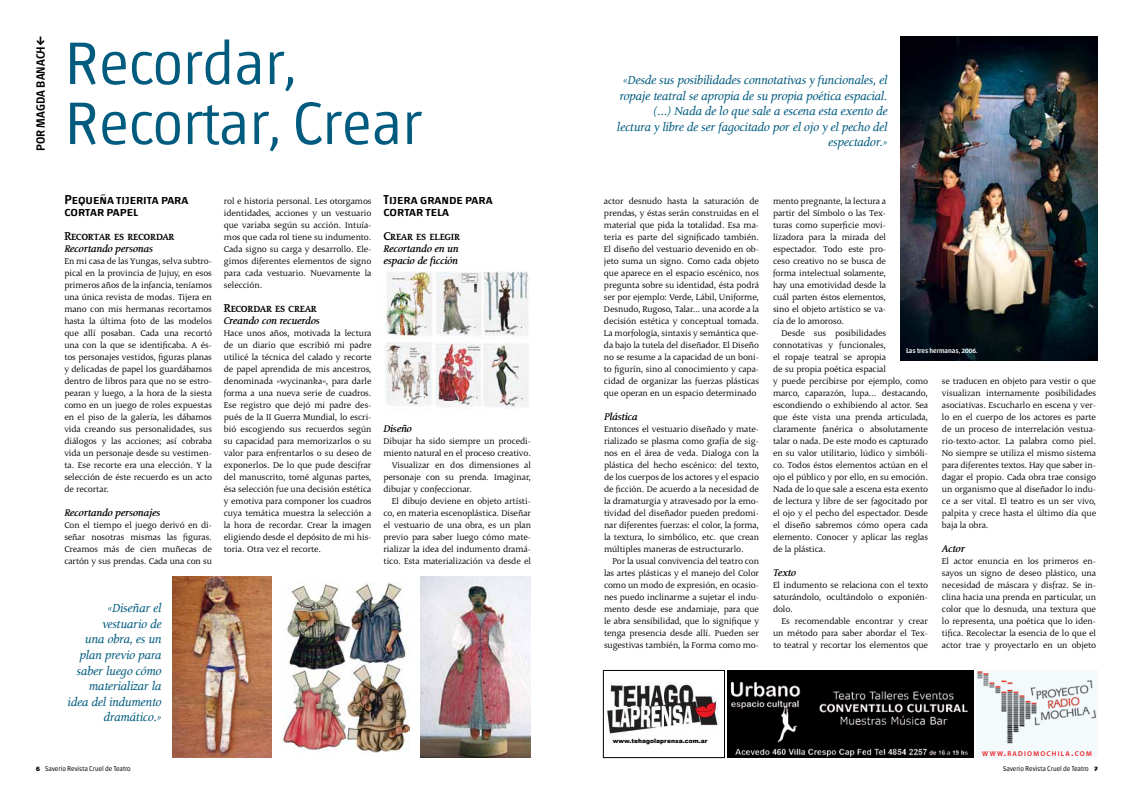
<style>
.page{position:relative;width:1134px;height:794px;background:#fff}
.page>*{position:absolute;margin:0;border:0;box-sizing:border-box;transform-origin:0 0}
.t1{font:300 60px "Chaco";color:#005b7f}
.t2{font:italic 13px/15.6px "Malena";color:#005b7f;text-align:right}
.t3{font:500 13px/12px "Chaco";color:#000}
.t4{font:700 13px "Malena";color:#000}
.t5{font:500 12px "Chaco";color:#000}
.t6{font:italic 700 11px/12px "Malena";color:#000}
.t7{font:9.5px/12px "Malena";color:#000;text-align:justify}
.t8{font:300 7px "Chaco";color:#000}
.t9{font:500 7px "Chaco";color:#fff}
.t10{font:600 7px "Myriad Pro";letter-spacing:.17em;color:#ed1d24}
.t11{font:900 6px "Arial";color:#000}
.s1{font-size:10px}
.s2{font-weight:700}
</style>
<div class="page">
<img style="left:420px;top:576px;width:111px;height:182px">
<img style="left:173px;top:576px;width:98px;height:182px">
<img style="left:282px;top:582px;width:128px;height:170px">
<img style="left:386px;top:271px;width:143px;height:67px">
<img style="left:385px;top:341px;width:143px;height:67px">
<img style="left:900px;top:36px;width:198px;height:324px">
<img style="left:607px;top:683px;width:112px;height:51px">
<div style="left:603px;top:670px;width:122px;height:88px;border:1px solid #000"></div>
<img style="left:727px;top:670px;width:246px;height:88px">
<img style="left:976px;top:670px;width:122px;height:87px">
<p class="t5" style="left:35px;top:151px;width:106px;rotate:-90deg">POR Magda Banach</p>
<h1 class="t1" style="left:64px;top:36px;width:234px">Recordar,</h1>
<h1 class="t1" style="left:64px;top:96px;width:359px">Recortar, Crear</h1>
<h2 class="t3" style="left:64px;top:194px;width:126px">Pequeña tijerita para cortar papel</h2>
<h2 class="t4" style="left:64px;top:229px;width:112px">Recortar es recordar</h2>
<p class="t6" style="left:64px;top:243px;width:90px">Recortando personas</p>
<p class="t7" style="left:64px;top:255px;width:149px">En mi casa de las Yungas, selva subtro&shy;pical en la provincia de Jujuy, en esos primeros años de la infancia, teníamos una única revista de modas. Tijera en mano con mis hermanas recortamos hasta la última foto de las modelos que allí posaban. Cada una recortó una con la que se identificaba. A és&shy;tos personajes vestidos, figuras planas y delicadas de papel los guardábamos dentro de libros para que no se estro&shy;pearan y luego, a la hora de la siesta como en un juego de roles expuestas en el piso de la galería, les dábamos vida creando sus personalidades, sus diálogos y las acciones; así cobraba vida un personaje desde su vestimen&shy;ta. Ese recorte era una elección. Y la selección de éste recuerdo es un acto de recortar.</p>
<p class="t6" style="left:64px;top:507px;width:97px">Recortando personajes</p>
<p class="t7" style="left:64px;top:519px;width:149px">Con el tiempo el juego derivó en di&shy;señar nosotras mismas las figuras.<br>Creamos más de cien muñecas de cartón y sus prendas. Cada una con su</p>
<p class="t7" style="left:224px;top:195px;width:149px">rol e historia personal. Les otorgamos identidades, acciones y un vestuario que variaba según su acción. Intuía&shy;mos que cada rol tiene su indumento.<br>Cada signo su carga y desarrollo. Ele&shy;gimos diferentes elementos de signo para cada vestuario. Nuevamente la selección.</p>
<h2 class="t4" style="left:224px;top:301px;width:94px">Recordar es crear</h2>
<p class="t6" style="left:224px;top:315px;width:97px">Creando con recuerdos</p>
<p class="t7" style="left:224px;top:327px;width:149px">Hace unos años, motivada la lectura de un diario que escribió mi padre utilicé la técnica del calado y recorte de papel aprendida de mis ancestros, denominada «wycinanka«, para darle forma a una nueva serie de cuadros.<br>Ese registro que dejó mi padre des&shy;pués de la II Guerra Mundial, lo escri&shy;bió escogiendo sus recuerdos según su capacidad para memorizarlos o su valor para enfrentarlos o su deseo de exponerlos. De lo que pude descifrar del manuscrito, tomé algunas partes, ésa selección fue una decisión estética y emotiva para componer los cuadros cuya temática muestra la selección a la hora de recordar. Crear la imagen eligiendo desde el depósito de mi his&shy;toria. Otra vez el recorte.</p>
<h2 class="t3" style="left:383px;top:194px;width:111px">Tijera grande para cortar tela</h2>
<h2 class="t4" style="left:383px;top:229px;width:78px">Crear es elegir</h2>
<p class="t6" style="left:383px;top:243px;width:76px">Recortando en un espacio de ficción</p>
<p class="t6" style="left:383px;top:423px;width:30px">Diseño</p>
<p class="t7" style="left:383px;top:435px;width:149px">Dibujar ha sido siempre un procedi-</p>
<p class="t7" style="left:383px;top:447px;width:149px">miento natural en el proceso creativo.</p>
<p class="t7" style="left:392px;top:459px;width:141px">Visualizar en dos dimensiones al</p>
<p class="t7" style="left:383px;top:471px;width:149px">personaje con su prenda. Imaginar,</p>
<p class="t7" style="left:383px;top:483px;width:90px">dibujar y confeccionar.</p>
<p class="t7" style="left:392px;top:495px;width:141px">El dibujo deviene en objeto artísti-</p>
<p class="t7" style="left:383px;top:507px;width:149px">co, en materia escenoplástica. Diseñar</p>
<p class="t7" style="left:383px;top:519px;width:149px">el vestuario de una obra, es un plan</p>
<p class="t7" style="left:383px;top:531px;width:149px">previo para saber luego cómo mate-</p>
<p class="t7" style="left:383px;top:543px;width:149px">rializar la idea del indumento dramá-</p>
<p class="t7" style="left:383px;top:555px;width:149px">tico. Esta materialización va desde el</p>
<h2 class="t2" style="left:68px;top:601px;width:95px">«Diseñar el vestuario de<br>una obra, es un plan previo para saber luego cómo materializar la idea del indumento dramático.»</h2>
<h2 class="t2" style="left:617px;top:73px;width:272px">«Desde sus posibilidades connotativas y funcionales, el ropaje teatral se apropia de su propia poética espacial. (...) Nada de lo que sale a escena esta exento de lectura y libre de ser fagocitado por el ojo y el pecho del espectador.»</h2>
<p class="t7" style="left:604px;top:195px;width:156px">actor desnudo hasta la saturación de prendas, y éstas serán construidas en el material que pida la totalidad. Esa ma&shy;teria es parte del significado también.<br>El diseño del vestuario devenido en ob&shy;jeto suma un signo. Como cada objeto que aparece en el espacio escénico, nos pregunta sobre su identidad, ésta podrá ser por ejemplo: Verde, Lábil, Uniforme, Desnudo, Rugoso, Talar… una acorde a la decisión estética y conceptual tomada.<br>La morfología, sintaxis y semántica que&shy;da bajo la tutela del diseñador. El Diseño no se resume a la capacidad de un boni&shy;to figurín, sino al conocimiento y capa&shy;cidad de organizar las fuerzas plásticas que operan en un espacio determinado</p>
<p class="t6" style="left:604px;top:411px;width:35px">Plástica</p>
<p class="t7" style="left:604px;top:423px;width:156px">Entonces el vestuario diseñado y mate&shy;rializado se plasma como grafía de sig&shy;nos en el área de veda. Dialoga con la plástica del hecho escénico: del texto, de los cuerpos de los actores y el espacio de ficción. De acuerdo a la necesidad de la dramaturgia y atravesado por la emo&shy;tividad del diseñador pueden predomi&shy;nar diferentes fuerzas: el color, la forma, la textura, lo simbólico, etc. que crean múltiples maneras de estructurarlo.</p>
<p class="t7" style="left:604px;top:555px;width:156px;text-indent:9px">Por la usual convivencia del teatro con las artes plásticas y el manejo del Color como un modo de expresión, en ocasio&shy;nes puedo inclinarme a sujetar el indu&shy;mento desde ese andamiaje, para que le abra sensibilidad, que lo signifique y tenga presencia desde allí. Pueden ser sugestivas también, la Forma como mo-</p>
<p class="t7" style="left:773px;top:195px;width:115px">mento pregnante, la lectura a partir del Símbolo o las Tex&shy;turas como superficie movi&shy;lizadora para la mirada del espectador. Todo este pro&shy;ceso creativo no se busca de forma intelectual solamente, hay una emotividad desde la cuál parten éstos elementos, sino el objeto artístico se va&shy;cía de lo amoroso.</p>
<p class="t7" style="left:773px;top:327px;width:157px;text-align:left;text-indent:9px">Desde sus posibilidades connotativas y funcionales,<br>el ropaje teatral se apropia<br>de su propia poética espacial<br>y puede percibirse por ejemplo, como marco, caparazón, lupa… destacando, escondiendo o exhibiendo al actor. Sea que éste vista una prenda articulada, claramente fanérica o absolutamente talar o nada. De este modo es capturado en su valor utilitario, lúdico y simbóli&shy;co. Todos éstos elementos actúan en el ojo el público y por ello, en su emoción.<br>Nada de lo que sale a escena esta exento de lectura y libre de ser fagocitado por el ojo y el pecho del espectador. Desde el diseño sabremos cómo opera cada elemento. Conocer y aplicar las reglas de la plástica.</p>
<p class="t6" style="left:773px;top:567px;width:25px">Texto</p>
<p class="t7" style="left:773px;top:579px;width:156px">El indumento se relaciona con el texto saturándolo, ocultándolo o exponién&shy;dolo.</p>
<p class="t7" style="left:773px;top:615px;width:156px;text-indent:9px">Es recomendable encontrar y crear un método para saber abordar el Tex&shy;to teatral y recortar los elementos que</p>
<p class="t9" style="left:906px;top:348px;width:73px">Las tres hermanas, 2006.</p>
<p class="t7" style="left:942px;top:375px;width:156px">se traducen en objeto para vestir o que visualizan internamente posibilidades asociativas. Escucharlo en escena y ver&shy;lo en el cuerpo de los actores es parte de un proceso de interrelación vestua&shy;rio-texto-actor. La palabra como piel.<br>No siempre se utiliza el mismo sistema para diferentes textos. Hay que saber in&shy;dagar el propio. Cada obra trae consigo un organismo que al diseñador lo indu&shy;ce a ser vital. El teatro es un ser vivo, palpita y crece hasta el último día que baja la obra.</p>
<p class="t6" style="left:942px;top:543px;width:24px">Actor</p>
<p class="t7" style="left:942px;top:555px;width:156px">El actor enuncia en los primeros en&shy;sayos un signo de deseo plástico, una necesidad de máscara y disfraz. Se in&shy;clina hacia una prenda en particular, un color que lo desnuda, una textura que lo representa, una poética que lo iden&shy;tifica. Recolectar la esencia de lo que el actor trae y proyectarlo en un objeto</p>
<p class="t11" style="left:613px;top:736px;width:96px">www.tehagolaprensa.com.ar</p>
<p class="t10" style="left:982px;top:749px;width:111px">WWW<span class="s1">.</span>RADIOMOCHILA<span class="s1">.</span>COM</p>
<p class="t8" style="left:36px;top:765px;width:96px"><span class="s2">6</span> Saverio Revista Cruel de Teatro</p>
<p class="t8" style="left:1003px;top:765px;width:96px">Saverio Revista Cruel de Teatro <span class="s2">7</span></p>
</div>
